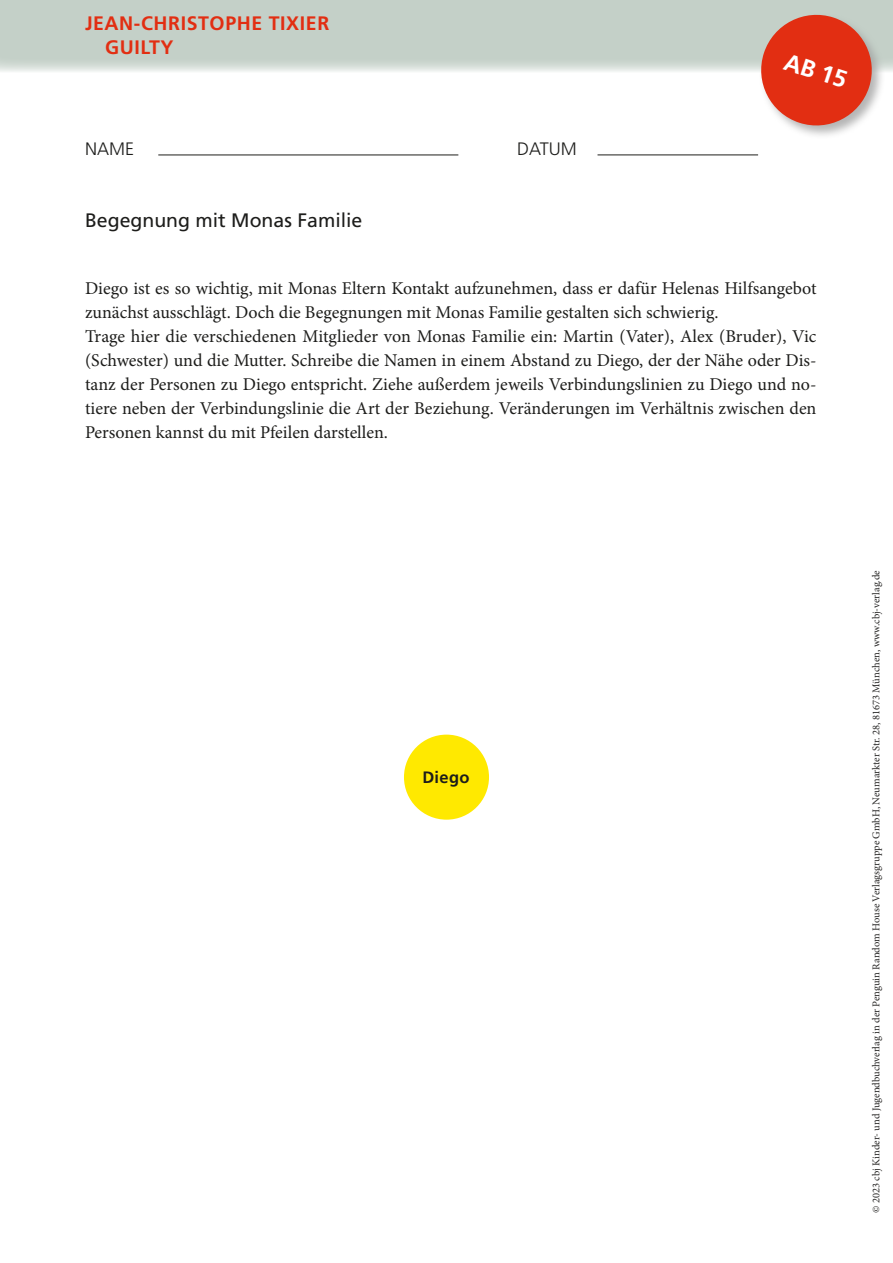
<style>
.page{position:relative;width:893px;height:1263px;background:#fff}
.page>*{position:absolute;margin:0;border:0;box-sizing:border-box;transform-origin:0 0}
.t1{font:700 24px "Frutiger LT Pro";color:#fff}
.t2{font:700 19.5px/24px "Frutiger LT Pro";letter-spacing:.03em;color:#e22e12}
.t3{font:19.5px "Frutiger LT Pro";color:#1d1d1b}
.t4{font:18px/24px "Minion Pro";color:#1d1d1b}
.t5{font:300 18px "Frutiger LT Pro";color:#1d1d1b}
.t6{font:700 16.5px "Frutiger LT Pro";letter-spacing:.02em;color:#1d1d1b}
.t7{font:10.5px "Minion Pro";color:#252423}
</style>
<div class="page">
<div style="left:0;top:0;width:893px;height:72px;background:#c4d0c8"></div>
<div style="left:759px;top:13px;width:127px;height:127px;background:#9d9d9d;opacity:.75"></div>
<svg style="left:754px;top:13px;width:124px;height:119px"></svg>
<hr style="left:158px;top:155px;width:300px;height:1px;background:#1d1d1b">
<hr style="left:597px;top:155px;width:161px;height:1px;background:#1d1d1b">
<div style="left:404px;top:735px;width:85px;height:85px;background:#ffe900;border-radius:50%"></div>
<p class="t2" style="left:105px;top:12px;width:226px;text-indent:-20px">JEAN-CHRISTOPHE TIXIER<br>GUILTY</p>
<p class="t5" style="left:85px;top:138px;width:51px">NAME</p>
<p class="t5" style="left:517px;top:138px;width:61px">DATUM</p>
<p class="t3" style="left:85px;top:209px;width:279px">Begegnung mit Monas Familie</p>
<h1 class="t1" style="left:789px;top:47px;width:66px;rotate:18deg">AB 15</h1>
<p class="t4" style="left:85px;top:276px;width:733px">Diego ist es so wichtig, mit Monas Eltern Kontakt aufzunehmen, dass er dafür Helenas Hilfsangebot zunächst ausschlägt. Doch die Begegnungen mit Monas Familie gestalten sich schwierig.<br>Trage hier die verschiedenen Mitglieder von Monas Familie ein: Martin (Vater), Alex (Bruder), Vic (Schwester) und die Mutter. Schreibe die Namen in einem Abstand zu Diego, der der Nähe oder Dis&shy;tanz der Personen zu Diego entspricht. Ziehe außerdem jeweils Verbindungslinien zu Diego und no&shy;tiere neben der Verbindungslinie die Art der Beziehung. Veränderungen im Verhältnis zwischen den Personen kannst du mit Pfeilen darstellen.</p>
<p class="t6" style="left:422px;top:768px;width:49px">Diego</p>
<p class="t7" style="left:869px;top:1213px;width:644px;rotate:-90deg">© 2023 cbj Kinder- und Jugendbuchverlag in der Penguin Random House Verlagsgruppe GmbH, Neumarkter Str. 28, 81673 München, www.cbj-verlag.de</p>
</div>
